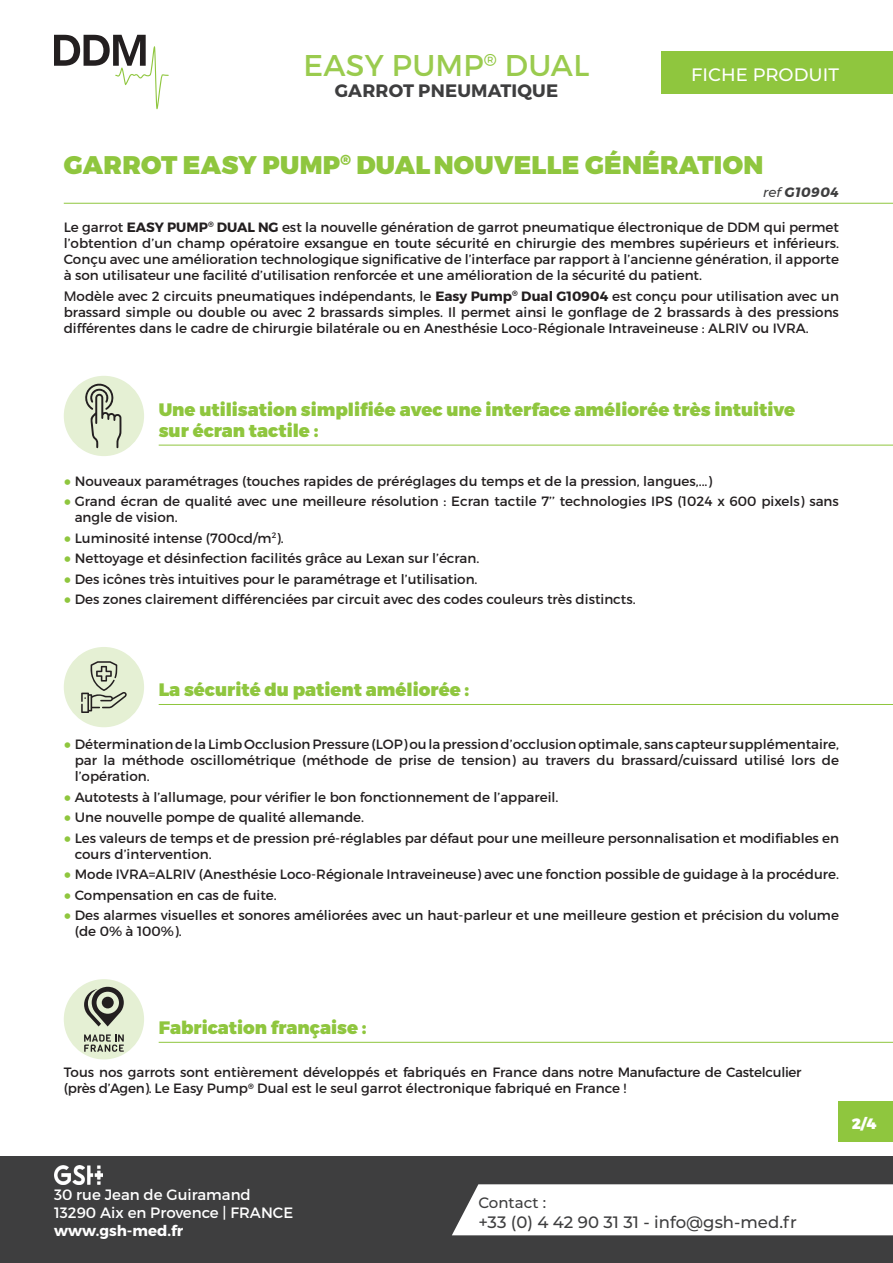
<style>
.page{position:relative;width:893px;height:1263px;background:#fff}
.page>*{position:absolute;margin:0;border:0;box-sizing:border-box;transform-origin:0 0}
.t1{font:30px "Montserrat";letter-spacing:.01em;color:#9acb4e}
.t2{font:900 25.5px "Montserrat";letter-spacing:.01em;color:#8fc63e}
.t3{font:900 18px/21.6px "Montserrat";color:#8fc63e}
.t4{font:700 18px "Montserrat";letter-spacing:.01em;color:#3e3e3f}
.t5{font:500 18px "Montserrat";color:#fff}
.t6{font:500 16.5px "Montserrat";color:#3e3e3f}
.t7{font:15px/18px "Montserrat";color:#fff}
.t8{font:700 15px "Montserrat";color:#fff}
.t9{font:500 15px "Montserrat";color:#3e3e3f}
.t10{font:900 15px "Montserrat";color:#fff}
.t11{font:13.5px/16.2px "Montserrat";color:#231f20}
.t12{font:italic 700 13.5px "Montserrat";color:#3e3e3f}
.s1{font-weight:400}
.s2{font-weight:700}
.s3{font-family:"Circular Std"}
.s4{font-family:"Circular Std";color:#8fc63e}
</style>
<div class="page">
<div style="left:0;top:1157px;width:893px;height:106px;background:#3e3e3f"></div>
<div style="left:452px;top:1184px;width:441px;height:51px;background:#fff"></div>
<div style="left:839px;top:1101px;width:54px;height:40px;background:#8fc63e"></div>
<img style="left:54px;top:1166px;width:49px;height:18px">
<hr style="left:159px;top:445px;width:734px;height:1px;background:#8fc63e">
<div style="left:64px;top:376px;width:80px;height:80px;background:#e5f0d4;border-radius:50%"></div>
<svg style="left:85px;top:384px;width:36px;height:64px"></svg>
<hr style="left:159px;top:704px;width:734px;height:1px;background:#8fc63e">
<div style="left:64px;top:647px;width:80px;height:80px;background:#e5f0d4;border-radius:50%"></div>
<svg style="left:81px;top:661px;width:46px;height:52px"></svg>
<hr style="left:64px;top:203px;width:829px;height:1px;background:#8fc63e">
<hr style="left:159px;top:1042px;width:734px;height:1px;background:#8fc63e">
<div style="left:64px;top:979px;width:80px;height:80px;background:#e5f0d4;border-radius:50%"></div>
<svg style="left:84px;top:987px;width:40px;height:39px"></svg>
<div style="left:102px;top:997px;width:12px;height:11px;background:#231f20;border-radius:50%"></div>
<svg style="left:84px;top:1034px;width:40px;height:18px"></svg>
<div style="left:661px;top:51px;width:232px;height:42px;background:#8fc63e"></div>
<svg style="left:54px;top:35px;width:115px;height:74px"></svg>
<h1 class="t1" style="left:304px;top:47px;width:287px">EASY PUMP<sup>®</sup> DUAL</h1>
<h3 class="t4" style="left:335px;top:80px;width:225px">GARROT PNEUMATIQUE</h3>
<h3 class="t5" style="left:691px;top:62px;width:149px">FICHE PRODUIT</h3>
<h2 class="t2" style="left:64px;top:148px;width:701px">GARROT EASY PUMP<sup>®</sup> DUALNOUVELLE GÉNÉRATION</h2>
<p class="t12" style="left:763px;top:181px;width:77px"><span class="s1">ref</span> G10904</p>
<p class="t11" style="left:64px;top:219px;width:777px;text-align:justify">Le garrot <span class="s2">EASY PUMP</span><sup>®</sup> <span class="s2">DUAL NG</span> est la nouvelle génération de garrot pneumatique électronique de DDM qui permet l’obtention d’un champ opératoire exsangue en toute sécurité en chirurgie des membres supérieurs et inférieurs.<br>Conçu avec une amélioration technologique significative de l’interface par rapport à l’ancienne génération, il apporte à son utilisateur une facilité d’utilisation renforcée et une amélioration de la sécurité du patient.</p>
<p class="t11" style="left:64px;top:288px;width:777px;text-align:justify"><span class="s3">M</span>odèle avec 2 circuits pneumatiques indépendants, le <span class="s2">Easy Pump</span><sup>®</sup> <span class="s2">Dual G10904</span> est conçu pour utilisation avec un brassard simple ou double ou avec 2 brassards simples. Il permet ainsi le gonflage de 2 brassards à des pressions différentes dans le cadre de chirurgie bilatérale ou en Anesthésie Loco-Régionale Intraveineuse : ALRIV ou IVRA.</p>
<h3 class="t3" style="left:159px;top:399px;width:638px">Une utilisation simplifiée avec une interface améliorée très intuitive sur écran tactile :</h3>
<p class="t11" style="left:64px;top:473px;width:650px"><span class="s4">•</span> Nouveaux paramétrages (touches rapides de préréglages du temps et de la pression, langues,...)</p>
<p class="t11" style="left:75px;top:493px;width:766px;text-indent:-11px"><span class="s4">•</span> Grand écran de qualité avec une meilleure résolution : Ecran tactile 7’’ technologies IPS (1024 x 600 pixels) sans angle de vision.</p>
<p class="t11" style="left:64px;top:530px;width:222px"><span class="s4">•</span> Luminosité intense (700cd/m<sup>2</sup>).</p>
<p class="t11" style="left:64px;top:550px;width:417px"><span class="s4">•</span> Nettoyage et désinfection facilités grâce au Lexan sur l’écran.</p>
<p class="t11" style="left:64px;top:571px;width:415px"><span class="s4">•</span> Des icônes très intuitives pour le paramétrage et l’utilisation.</p>
<p class="t11" style="left:64px;top:591px;width:573px"><span class="s4">•</span> Des zones clairement différenciées par circuit avec des codes couleurs très distincts.</p>
<h3 class="t3" style="left:159px;top:679px;width:312px">La sécurité du patient améliorée :</h3>
<p class="t11" style="left:75px;top:736px;width:766px;text-align:justify;text-indent:-11px"><span class="s4">•</span> Détermination de la Limb Occlusion Pressure (LOP) ou la pression d’occlusion optimale, sans capteur supplémentaire, par la méthode oscillométrique (méthode de prise de tension) au travers du brassard/cuissard utilisé lors de l’opération.</p>
<p class="t11" style="left:64px;top:789px;width:496px"><span class="s4">•</span> Autotests à l’allumage, pour vérifier le bon fonctionnement de l’appareil.</p>
<p class="t11" style="left:64px;top:809px;width:302px"><span class="s4">•</span> Une nouvelle pompe de qualité allemande.</p>
<p class="t11" style="left:75px;top:829px;width:766px;text-indent:-11px"><span class="s4">•</span> Les valeurs de temps et de pression pré-réglables par défaut pour une meilleure personnalisation et modifiables en cours d’intervention.</p>
<p class="t11" style="left:64px;top:866px;width:777px"><span class="s4">•</span> Mode IVRA=ALRIV (Anesthésie Loco-Régionale Intraveineuse) avec une fonction possible de guidage à la procédure.</p>
<p class="t11" style="left:64px;top:887px;width:214px"><span class="s4">•</span> Compensation en cas de fuite.</p>
<p class="t11" style="left:75px;top:907px;width:766px;text-indent:-11px"><span class="s4">•</span> Des alarmes visuelles et sonores améliorées avec un haut-parleur et une meilleure gestion et précision du volume (de 0% à 100%).</p>
<h3 class="t3" style="left:159px;top:1017px;width:209px">Fabrication française :</h3>
<p class="t11" style="left:64px;top:1064px;width:739px">Tous nos garrots sont entièrement développés et fabriqués en France dans notre Manufacture de Castelculier (près d’Agen). Le Easy Pump<sup>®</sup> Dual est le seul garrot électronique fabriqué en France !</p>
<p class="t7" style="left:54px;top:1185px;width:241px">30 rue Jean de Guiramand<br>13290 Aix en Provence | FRANCE</p>
<p class="t8" style="left:54px;top:1221px;width:131px">www.gsh-med.fr</p>
<p class="t9" style="left:478px;top:1192px;width:69px">Contact :</p>
<p class="t6" style="left:478px;top:1210px;width:320px">+33 (0) 4 42 90 31 31 - info@gsh-med.fr</p>
<p class="t10" style="left:852px;top:1114px;width:26px">2/4</p>
</div>
